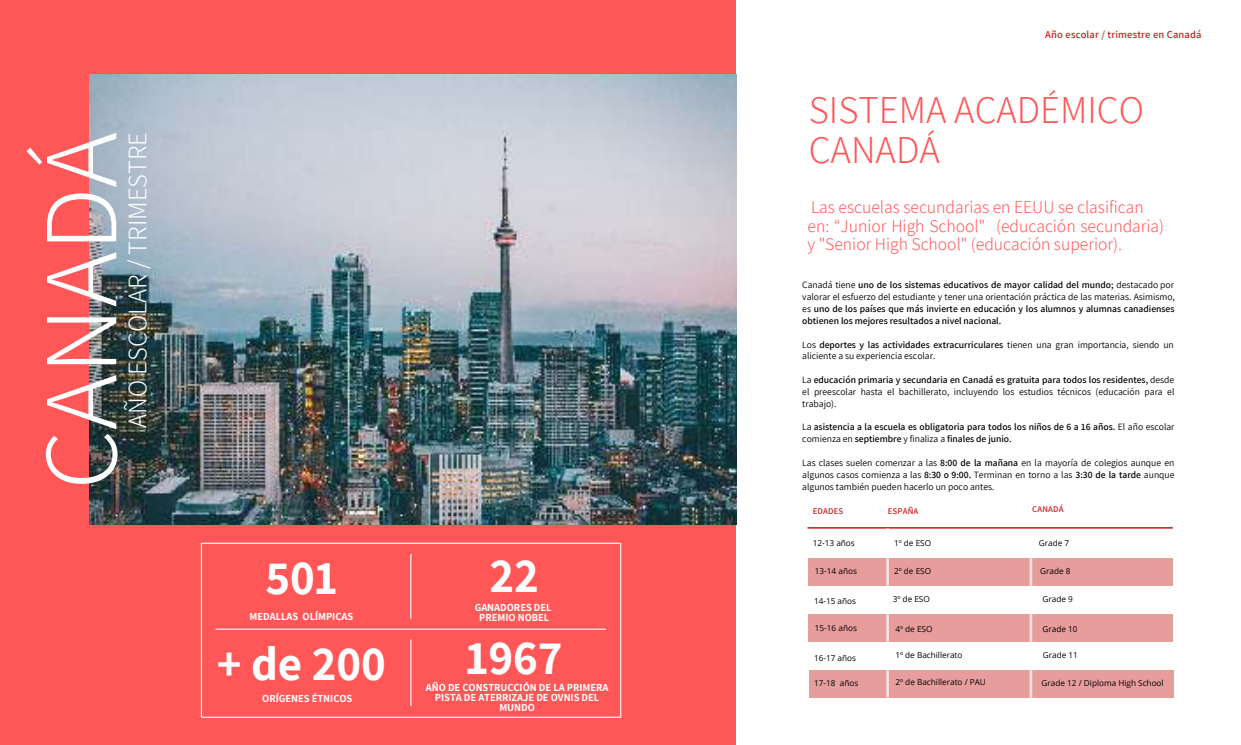
<style>
.page{position:relative;width:1241px;height:745px;background:#fff}
.page>*{position:absolute;margin:0;border:0;box-sizing:border-box;transform-origin:0 0}
.t1{font:300 105px "Assistant";color:#fff}
.t2{font:700 47.25px "Assistant";color:#fff}
.t3{font:300 38.5px/40.8px "Assistant";color:#ff5757}
.t4{font:300 26.25px "Assistant";color:#fff}
.t5{font:300 17.5px/18.4px "Assistant";color:#ff5757}
.t6{font:700 10.5px/10px "Assistant";color:#fff;text-align:center}
.t7{font:600 10.5px "Assistant";letter-spacing:.02em;color:#cb1b1b}
.t8{font:9.62px/11.9px "Assistant";color:#000;text-align:justify}
.t9{font:600 9.62px/11.9px "Assistant";color:#000;text-align:justify}
.t10{font:600 8.75px "Assistant";letter-spacing:.02em;color:#cb1b1b}
.t11{font:8.22px "Open Sans";color:#000}
.s1{font-weight:400}
.s2{font-weight:600}
</style>
<div class="page">
<div style="left:0;top:0;width:736px;height:744px;background:#ff5757"></div>
<img style="left:90px;top:74px;width:646px;height:449px">
<svg style="left:201px;top:542px;width:420px;height:175px"></svg>
<svg style="left:807px;top:527px;width:365px;height:171px"></svg>
<h1 class="t1" style="left:9px;top:489px;width:359px;rotate:-90deg">CANADÁ</h1>
<h3 class="t4" style="left:120px;top:427px;width:297px;rotate:-90deg">AÑO ESCOLAR / TRIMESTRE</h3>
<h2 class="t2" style="left:265px;top:546px;width:74px">501</h2>
<h2 class="t2" style="left:489px;top:543px;width:51px">22</h2>
<p class="t6" style="left:249px;top:610px;width:105px">MEDALLAS OLÍMPICAS</p>
<p class="t6" style="left:474px;top:602px;width:78px">GANADORES DEL<br>PREMIO NOBEL</p>
<h2 class="t2" style="left:217px;top:631px;width:171px">+ de 200</h2>
<h2 class="t2" style="left:466px;top:625px;width:98px">1967</h2>
<p class="t6" style="left:426px;top:681px;width:184px">AÑO DE CONSTRUCCIÓN DE LA PRIMERA<br>PISTA DE ATERRIZAJE DE OVNIS DEL<br>MUNDO</p>
<p class="t6" style="left:262px;top:693px;width:92px">ORÍGENES ÉTNICOS</p>
<p class="t7" style="left:1045px;top:28px;width:158px">Año escolar / trimestre en Canadá</p>
<h3 class="t3" style="left:808px;top:87px;width:337px">SISTEMA ACADÉMICO<br>CANADÁ</h3>
<h3 class="t5" style="left:807px;top:197px;width:358px">Las escuelas secundarias en EEUU se clasifican en: “Junior High School" (educación secundaria) y "Senior High School" (educación superior).</h3>
<p class="t9" style="left:802px;top:279px;width:374px"><span class="s1">Canadá tiene</span> uno de los sistemas educativos de mayor calidad del mundo; <span class="s1">destacado por valorar el esfuerzo del estudiante y tener una orientación práctica de las materias. Asimismo, es</span> uno de los países que más invierte en educación y los alumnos y alumnas canadienses obtienen los mejores resultados a nivel nacional.</p>
<p class="t8" style="left:802px;top:338px;width:373px">Los <span class="s2">deportes y las actividades extracurriculares</span> tienen una gran importancia, siendo un aliciente a su experiencia escolar.</p>
<p class="t8" style="left:802px;top:373px;width:373px">La <span class="s2">educación primaria y secundaria en Canadá es gratuita para todos los residentes,</span> desde el preescolar hasta el bachillerato, incluyendo los estudios técnicos (educación para el trabajo).</p>
<p class="t9" style="left:802px;top:420px;width:374px"><span class="s1">La</span> asistencia a la escuela es obligatoria para todos los niños de 6 a 16 años. <span class="s1">El año escolar comienza en</span> septiembre <span class="s1">y finaliza a</span> finales de junio.</p>
<p class="t8" style="left:802px;top:456px;width:373px">Las clases suelen comenzar a las <span class="s2">8:00 de la mañana</span> en la mayoría de colegios aunque en algunos casos comienza a las <span class="s2">8:30 o 9:00.</span> Terminan en torno a las <span class="s2">3:30 de la tarde</span> aunque algunos también pueden hacerlo un poco antes.</p>
<p class="t10" style="left:812px;top:505px;width:32px">EDADES</p>
<p class="t10" style="left:887px;top:505px;width:32px">ESPAÑA</p>
<p class="t10" style="left:1032px;top:503px;width:33px">CANADÁ</p>
<p class="t11" style="left:812px;top:537px;width:44px">12-13 años</p>
<p class="t11" style="left:814px;top:565px;width:44px">13-14 años</p>
<p class="t11" style="left:814px;top:594px;width:44px">14-15 años</p>
<p class="t11" style="left:814px;top:622px;width:44px">15-16 años</p>
<p class="t11" style="left:814px;top:651px;width:44px">16-17 años</p>
<p class="t11" style="left:814px;top:677px;width:46px">17-18 años</p>
<p class="t11" style="left:894px;top:537px;width:39px">1º de ESO</p>
<p class="t11" style="left:894px;top:565px;width:39px">2º de ESO</p>
<p class="t11" style="left:1040px;top:565px;width:32px">Grade 8</p>
<p class="t11" style="left:1038px;top:537px;width:32px">Grade 7</p>
<p class="t11" style="left:892px;top:593px;width:39px">3º de ESO</p>
<p class="t11" style="left:895px;top:622px;width:39px">4º de ESO</p>
<p class="t11" style="left:895px;top:649px;width:69px">1º de Bachillerato</p>
<p class="t11" style="left:895px;top:675px;width:92px">2º de Bachillerato / PAU</p>
<p class="t11" style="left:1042px;top:593px;width:32px">Grade 9</p>
<p class="t11" style="left:1042px;top:622px;width:37px">Grade 10</p>
<p class="t11" style="left:1042px;top:649px;width:37px">Grade 11</p>
<p class="t11" style="left:1041px;top:677px;width:123px">Grade 12 / Diploma High School</p>
</div>
